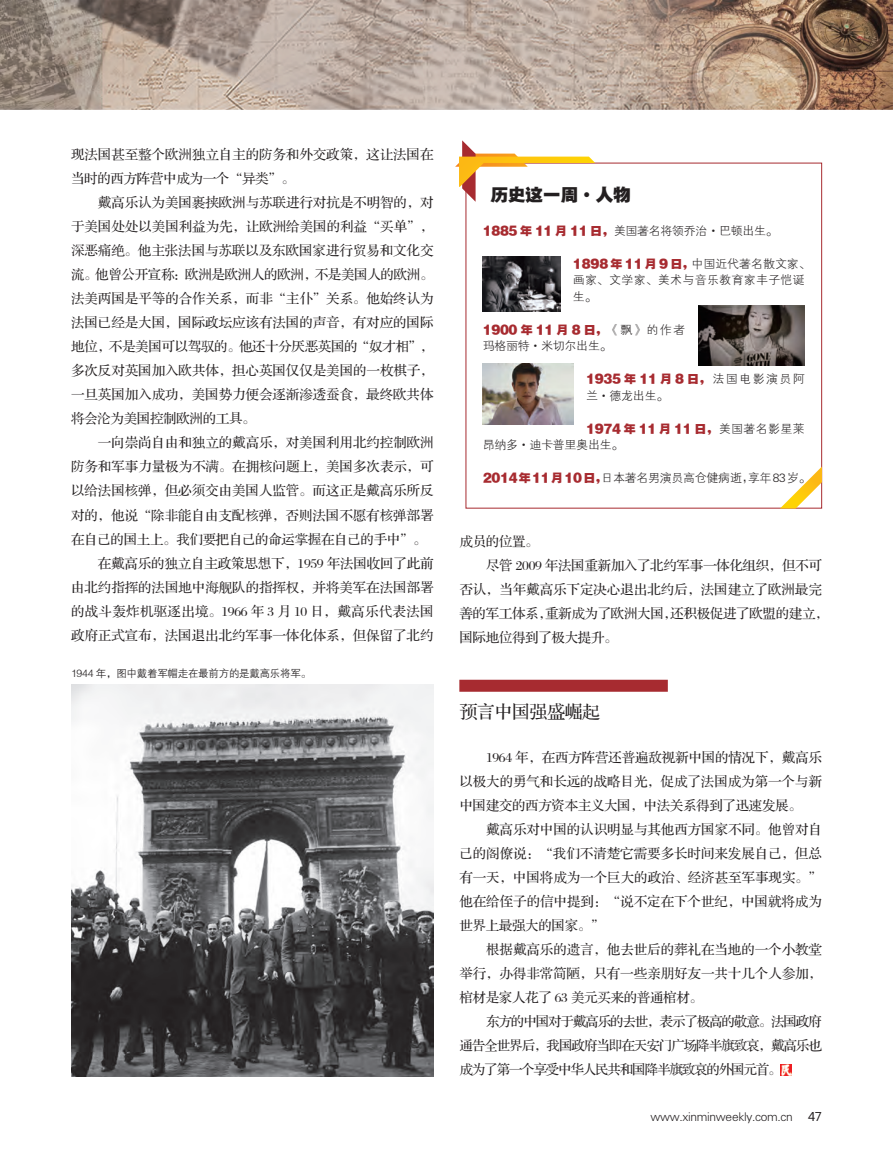
<style>
.page{position:relative;width:893px;height:1157px;background:#fff}
.page>*{position:absolute;margin:0;border:0;box-sizing:border-box;transform-origin:0 0}
.t1{font:18px "FZYDTHJW GB1 0";letter-spacing:-.025em;color:#231f20}
.t2{font:18px "FZS3 K GBK1 0";letter-spacing:-.025em;color:#231f20}
.t3{font:13.5px "FZS3 JW GB1 0";letter-spacing:-.005em;color:#231f20}
.t4{font:13.5px "FZS3 JW GB1 0";letter-spacing:-.025em;color:#231f20}
.t5{font:13.5px "FZS3 JW GB1 0";letter-spacing:.02em;color:#231f20}
.t6{font:13.5px "FZS3 JW GB1 0";letter-spacing:-.075em;color:#231f20}
.t7{font:13.5px "FZS3 JW GB1 0";letter-spacing:-.08em;color:#231f20}
.t8{font:13.5px "FZS3 JW GB1 0";letter-spacing:-.085em;color:#231f20}
.t9{font:12px/16.5px "FZXH1 JW GB1 0";letter-spacing:-.025em;color:#231f20}
.t10{font:12px/16.5px "FZXH1 JW GB1 0";letter-spacing:.02em;color:#231f20}
.t11{font:12px "Microsoft Ya Hei";color:#231f20}
.t12{font:10.5px "FZZDXJW GB1 0";letter-spacing:-.025em;color:#231f20}
.s1{font-family:"FZYDTHJW GB1 0";color:#a72b30}
</style>
<div class="page">
<img style="left:0;top:0;width:893px;height:509px">
<svg style="left:455px;top:140px;width:140px;height:62px"></svg>
<div style="left:459px;top:679px;width:209px;height:12px;background:#a72b30"></div>
<svg style="left:780px;top:1064px;width:12px;height:11px"></svg>
<svg style="left:780px;top:466px;width:42px;height:42px"></svg>
<img style="left:483px;top:256px;width:77px;height:56px">
<img style="left:698px;top:305px;width:107px;height:60px">
<img style="left:483px;top:364px;width:90px;height:60px">
<img style="left:71px;top:684px;width:363px;height:392px">
<p class="t3" style="left:71px;top:148px;width:364px">现法国甚至整个欧洲独立自主的防务和外交政策，这让法国在</p>
<p class="t4" style="left:71px;top:172px;width:226px">当时的西方阵营中成为一个“异类”。</p>
<p class="t3" style="left:98px;top:196px;width:337px">戴高乐认为美国裹挟欧洲与苏联进行对抗是不明智的，对</p>
<p class="t3" style="left:71px;top:220px;width:364px">于美国处处以美国利益为先，让欧洲给美国的利益“买单”，</p>
<p class="t3" style="left:71px;top:244px;width:364px">深恶痛绝。他主张法国与苏联以及东欧国家进行贸易和文化交</p>
<p class="t4" style="left:71px;top:268px;width:364px">流。他曾公开宣称：欧洲是欧洲人的欧洲，不是美国人的欧洲。</p>
<p class="t3" style="left:71px;top:292px;width:364px">法美两国是平等的合作关系，而非“主仆”关系。他始终认为</p>
<p class="t3" style="left:71px;top:316px;width:364px">法国已经是大国，国际政坛应该有法国的声音，有对应的国际</p>
<p class="t4" style="left:71px;top:340px;width:364px">地位，不是美国可以驾驭的。他还十分厌恶英国的“奴才相”，</p>
<p class="t3" style="left:71px;top:364px;width:364px">多次反对英国加入欧共体，担心英国仅仅是美国的一枚棋子，</p>
<p class="t3" style="left:71px;top:388px;width:364px">一旦英国加入成功，美国势力便会逐渐渗透蚕食，最终欧共体</p>
<p class="t4" style="left:71px;top:412px;width:186px">将会沦为美国控制欧洲的工具。</p>
<p class="t3" style="left:98px;top:436px;width:337px">一向崇尚自由和独立的戴高乐，对美国利用北约控制欧洲</p>
<p class="t3" style="left:71px;top:460px;width:364px">防务和军事力量极为不满。在拥核问题上，美国多次表示，可</p>
<p class="t3" style="left:71px;top:484px;width:364px">以给法国核弹，但必须交由美国人监管。而这正是戴高乐所反</p>
<p class="t3" style="left:71px;top:508px;width:364px">对的，他说“除非能自由支配核弹，否则法国不愿有核弹部署</p>
<p class="t4" style="left:71px;top:532px;width:357px">在自己的国土上。我们要把自己的命运掌握在自己的手中”。</p>
<p class="t3" style="left:98px;top:556px;width:337px">在戴高乐的独立自主政策思想下，1959 年法国收回了此前</p>
<p class="t3" style="left:71px;top:580px;width:364px">由北约指挥的法国地中海舰队的指挥权，并将美军在法国部署</p>
<p class="t5" style="left:71px;top:604px;width:364px">的战斗轰炸机驱逐出境。1966 年 3 月 10 日，戴高乐代表法国</p>
<p class="t3" style="left:71px;top:628px;width:364px">政府正式宣布，法国退出北约军事一体化体系，但保留了北约</p>
<p class="t12" style="left:71px;top:667px;width:242px">1944 年，图中戴着军帽走在最前方的是戴高乐将军。</p>
<p class="t1" style="left:490px;top:185px;width:142px">历史这一周·人物</p>
<p class="t9" style="left:483px;top:222px;width:297px"><span class="s1">1885 年 11 月 11 日，</span>美国著名将领乔治·巴顿出生。</p>
<p class="t10" style="left:573px;top:255px;width:240px"><span class="s1">1898 年 11 月 9 日，</span>中国近代著名散文家、画家、文学家、美术与音乐教育家丰子恺诞生。</p>
<p class="t9" style="left:483px;top:321px;width:204px"><span class="s1">1900 年 11 月 8 日，</span>《飘》的作者玛格丽特·米切尔出生。</p>
<p class="t9" style="left:586px;top:371px;width:220px"><span class="s1">1935 年 11 月 8 日，</span>法国电影演员阿兰·德龙出生。</p>
<p class="t9" style="left:483px;top:420px;width:324px;text-indent:103px"><span class="s1">1974 年 11 月 11 日，</span>美国著名影星莱昂纳多·迪卡普里奥出生。</p>
<p class="t9" style="left:483px;top:470px;width:330px"><span class="s1">2014年11月10日，</span>日本著名男演员高仓健病逝，享年83岁。</p>
<p class="t3" style="left:459px;top:534px;width:81px">成员的位置。</p>
<p class="t4" style="left:486px;top:558px;width:337px">尽管 2009 年法国重新加入了北约军事一体化组织，但不可</p>
<p class="t3" style="left:459px;top:582px;width:364px">否认，当年戴高乐下定决心退出北约后，法国建立了欧洲最完</p>
<p class="t4" style="left:459px;top:606px;width:371px">善的军工体系，重新成为了欧洲大国，还积极促进了欧盟的建立，</p>
<p class="t4" style="left:459px;top:630px;width:160px">国际地位得到了极大提升。</p>
<p class="t2" style="left:459px;top:702px;width:142px">预言中国强盛崛起</p>
<p class="t3" style="left:486px;top:750px;width:337px">1964 年，在西方阵营还普遍敌视新中国的情况下，戴高乐</p>
<p class="t3" style="left:459px;top:774px;width:364px">以极大的勇气和长远的战略目光，促成了法国成为第一个与新</p>
<p class="t4" style="left:459px;top:798px;width:344px">中国建交的西方资本主义大国，中法关系得到了迅速发展。</p>
<p class="t3" style="left:486px;top:822px;width:337px">戴高乐对中国的认识明显与其他西方国家不同。他曾对自</p>
<p class="t3" style="left:459px;top:846px;width:364px">己的阁僚说：“我们不清楚它需要多长时间来发展自己，但总</p>
<p class="t3" style="left:459px;top:870px;width:364px">有一天，中国将成为一个巨大的政治、经济甚至军事现实。”</p>
<p class="t3" style="left:459px;top:894px;width:364px">他在给侄子的信中提到：“说不定在下个世纪，中国就将成为</p>
<p class="t4" style="left:459px;top:918px;width:147px">世界上最强大的国家。”</p>
<p class="t3" style="left:486px;top:942px;width:337px">根据戴高乐的遗言，他去世后的葬礼在当地的一个小教堂</p>
<p class="t3" style="left:459px;top:966px;width:364px">举行，办得非常简陋，只有一些亲朋好友一共十几个人参加，</p>
<p class="t4" style="left:459px;top:990px;width:245px">棺材是家人花了 63 美元买来的普通棺材。</p>
<p class="t7" style="left:486px;top:1014px;width:337px">东方的中国对于戴高乐的去世，表示了极高的敬意。法国政府</p>
<p class="t6" style="left:459px;top:1038px;width:364px">通告全世界后，我国政府当即在天安门广场降半旗致哀，戴高乐也</p>
<p class="t8" style="left:459px;top:1062px;width:324px">成为了第一个享受中华人民共和国降半旗致哀的外国元首。</p>
<p class="t9" style="left:650px;top:1108px;width:144px">www.xinminweekly.com.cn</p>
<p class="t11" style="left:808px;top:1108px;width:15px">47</p>
</div>
